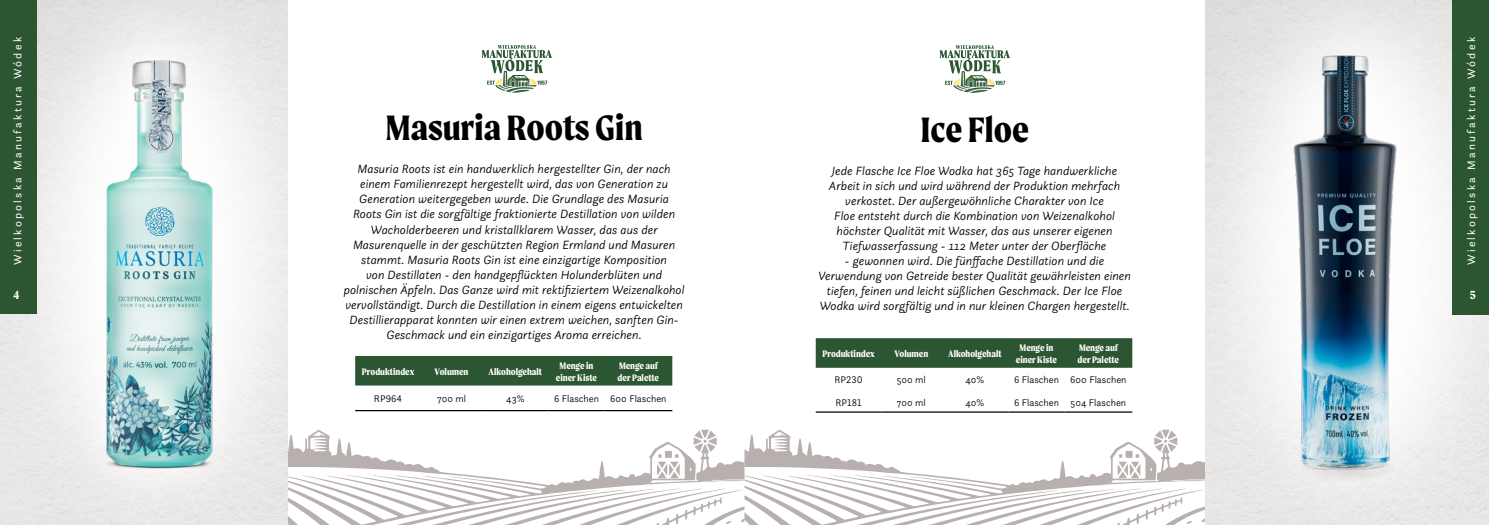
<style>
.page{position:relative;width:1489px;height:525px;background:#fff}
.page>*{position:absolute;margin:0;border:0;box-sizing:border-box;transform-origin:0 0}
.t1{font:700 37.5px "Moret";color:#000}
.t2{font:italic 300 12.5px/15px "Questa Sans";color:#000;text-align:center}
.t3{font:700 12.5px "Moret";color:#fff}
.t4{font:11.25px "Questa Sans";letter-spacing:.2em;color:#fff}
.t5{font:700 10px/12px "Moret";color:#fff;text-align:center}
.t6{font:300 10px "Questa Sans";color:#000}
</style>
<div class="page">
<svg style="left:744px;top:429px;width:434px;height:95px"></svg>
<svg style="left:1154px;top:429px;width:23px;height:23px"></svg>
<svg style="left:827px;top:488px;width:378px;height:36px"></svg>
<svg style="left:1117px;top:450px;width:23px;height:28px"></svg>
<svg style="left:306px;top:433px;width:438px;height:91px"></svg>
<svg style="left:288px;top:513px;width:18px;height:11px"></svg>
<svg style="left:693px;top:429px;width:24px;height:23px"></svg>
<svg style="left:366px;top:488px;width:400px;height:36px"></svg>
<svg style="left:657px;top:450px;width:22px;height:28px"></svg>
<div style="left:0;top:0;width:37px;height:313px;background:#2c5531"></div>
<svg style="left:482px;top:45px;width:70px;height:48px"></svg>
<svg style="left:939px;top:45px;width:70px;height:48px"></svg>
<img style="left:0;top:18px;width:325px;height:495px">
<div style="left:355px;top:356px;width:317px;height:29px;background:#2c5531"></div>
<hr style="left:355px;top:410px;width:66px;height:1px;background:#000">
<hr style="left:421px;top:410px;width:61px;height:1px;background:#000">
<hr style="left:482px;top:410px;width:66px;height:1px;background:#000">
<hr style="left:548px;top:410px;width:56px;height:1px;background:#000">
<hr style="left:604px;top:410px;width:68px;height:1px;background:#000">
<img style="left:1178px;top:0;width:310px;height:484px">
<div style="left:815px;top:338px;width:317px;height:29px;background:#2c5531"></div>
<hr style="left:815px;top:411px;width:66px;height:1px;background:#000">
<hr style="left:881px;top:411px;width:60px;height:1px;background:#000">
<hr style="left:941px;top:411px;width:67px;height:1px;background:#000">
<hr style="left:1008px;top:411px;width:56px;height:1px;background:#000">
<hr style="left:1064px;top:411px;width:68px;height:1px;background:#000">
<p class="t4" style="left:11px;top:265px;width:229px;rotate:-90deg">Wielkopolska Manufaktura Wódek</p>
<p class="t4" style="left:1463px;top:265px;width:229px;rotate:-90deg">Wielkopolska Manufaktura Wódek</p>
<h1 class="t1" style="left:385px;top:106px;width:259px">Masuria Roots Gin</h1>
<h1 class="t1" style="left:920px;top:108px;width:110px">Ice Floe</h1>
<p class="t2" style="left:344px;top:161px;width:342px">Masuria Roots ist ein handwerklich hergestellter Gin, der nach einem Familienrezept hergestellt wird, das von Generation zu Generation weitergegeben wurde. Die Grundlage des Masuria Roots Gin ist die sorgfältige fraktionierte Destillation von wilden Wacholderbeeren und kristallklarem Wasser, das aus der Masurenquelle in der geschützten Region Ermland und Masuren stammt. Masuria Roots Gin ist eine einzigartige Komposition<br>von Destillaten - den handgepflückten Holunderblüten und polnischen Äpfeln. Das Ganze wird mit rektifiziertem Weizenalkohol vervollständigt. Durch die Destillation in einem eigens entwickelten Destillierapparat konnten wir einen extrem weichen, sanften Gin-Geschmack und ein einzigartiges Aroma erreichen.</p>
<p class="t2" style="left:828px;top:163px;width:293px">Jede Flasche Ice Floe Wodka hat 365 Tage handwerkliche Arbeit in sich und wird während der Produktion mehrfach verkostet. Der außergewöhnliche Charakter von Ice<br>Floe entsteht durch die Kombination von Weizenalkohol höchster Qualität mit Wasser, das aus unserer eigenen Tiefwasserfassung - 112 Meter unter der Oberfläche</p>
<p class="t2" style="left:818px;top:253px;width:314px">- gewonnen wird. Die fünffache Destillation und die Verwendung von Getreide bester Qualität gewährleisten einen tiefen, feinen und leicht süßlichen Geschmack. Der Ice Floe Wodka wird sorgfältig und in nur kleinen Chargen hergestellt.</p>
<p class="t3" style="left:13px;top:288px;width:8px">4</p>
<p class="t3" style="left:1469px;top:288px;width:8px">5</p>
<p class="t5" style="left:822px;top:347px;width:54px">Produktindex</p>
<p class="t5" style="left:894px;top:347px;width:35px">Volumen</p>
<p class="t5" style="left:948px;top:347px;width:55px">Alkoholgehalt</p>
<p class="t5" style="left:1015px;top:341px;width:43px">Menge in einer Kiste</p>
<p class="t5" style="left:1077px;top:341px;width:43px;text-align:left">Menge auf der Palette</p>
<p class="t6" style="left:834px;top:373px;width:30px">RP230</p>
<p class="t6" style="left:896px;top:373px;width:31px">500 ml</p>
<p class="t6" style="left:965px;top:373px;width:20px">40%</p>
<p class="t6" style="left:1013px;top:373px;width:114px">6 Flaschen 600 Flaschen</p>
<p class="t6" style="left:835px;top:395px;width:28px">RP181</p>
<p class="t6" style="left:896px;top:395px;width:30px">700 ml</p>
<p class="t6" style="left:965px;top:395px;width:20px">40%</p>
<p class="t6" style="left:1013px;top:395px;width:114px">6 Flaschen 504 Flaschen</p>
<p class="t5" style="left:362px;top:365px;width:54px">Produktindex</p>
<p class="t5" style="left:434px;top:365px;width:35px">Volumen</p>
<p class="t5" style="left:488px;top:365px;width:55px">Alkoholgehalt</p>
<p class="t5" style="left:556px;top:359px;width:43px">Menge in einer Kiste</p>
<p class="t5" style="left:617px;top:359px;width:43px;text-align:left">Menge auf der Palette</p>
<p class="t6" style="left:374px;top:392px;width:30px">RP964</p>
<p class="t6" style="left:437px;top:392px;width:30px">700 ml</p>
<p class="t6" style="left:506px;top:392px;width:20px">43%</p>
<p class="t6" style="left:554px;top:392px;width:114px">6 Flaschen 600 Flaschen</p>
</div>
